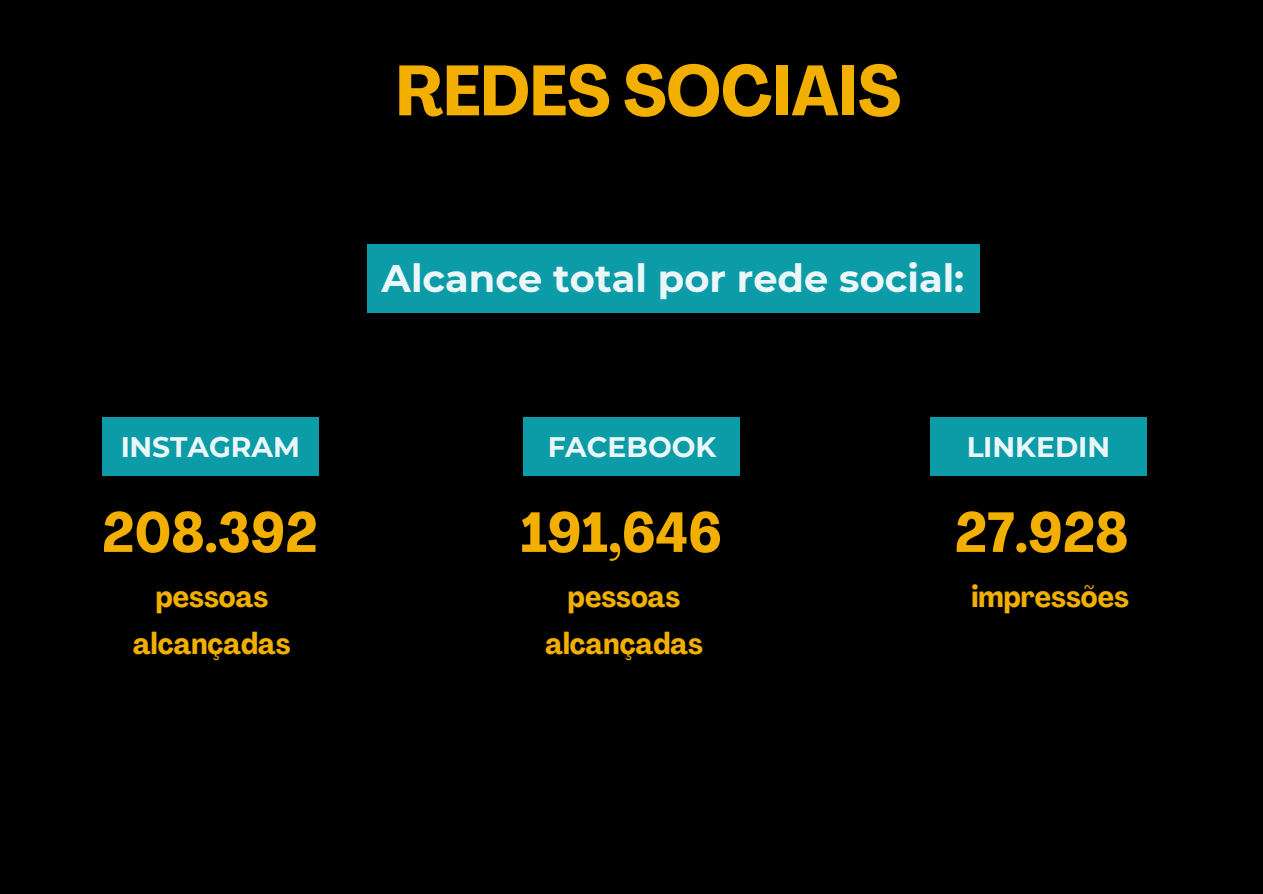
<style>
.page{position:relative;width:1263px;height:894px;background:#fff}
.page>*{position:absolute;margin:0;border:0;box-sizing:border-box;transform-origin:0 0}
.t1{font:700 condensed 70.05px "Agrandir";color:#f3af00}
.t2{font:700 condensed 55.5px "Agrandir";color:#f3af00}
.t3{font:700 38.4px "Montserrat";color:#fff}
.t4{font:700 condensed 30px/47.2px "Agrandir";color:#f3af00;text-align:center}
.t5{font:700 28.2px "Montserrat";color:#fff}
</style>
<div class="page">
<div style="left:0;top:0;width:1263px;height:893px;background:#000"></div>
<div style="left:102px;top:417px;width:216px;height:59px;background:#0b9ca8"></div>
<div style="left:524px;top:417px;width:216px;height:59px;background:#0b9ca8"></div>
<div style="left:930px;top:417px;width:216px;height:59px;background:#0b9ca8"></div>
<div style="left:367px;top:244px;width:612px;height:69px;background:#0b9ca8"></div>
<h4 class="t1" style="left:396px;top:63px;width:507px">REDES SOCIAIS</h4>
<p class="t3" style="left:382px;top:255px;width:584px">Alcance total por rede social:</p>
<p class="t5" style="left:120px;top:429px;width:181px">INSTAGRAM</p>
<p class="t5" style="left:547px;top:429px;width:171px">FACEBOOK</p>
<p class="t5" style="left:966px;top:429px;width:146px">LINKEDIN</p>
<h1 class="t2" style="left:102px;top:510px;width:217px">208.392</h1>
<h3 class="t2" style="left:521px;top:510px;width:203px">191,646</h3>
<h4 class="t2" style="left:955px;top:510px;width:175px">27.928</h4>
<h4 class="t4" style="left:133px;top:575px;width:159px">pessoas alcançadas</h4>
<h2 class="t4" style="left:545px;top:575px;width:159px">pessoas alcançadas</h2>
<p class="t4" style="left:971px;top:575px;width:159px">impressões</p>
</div>
